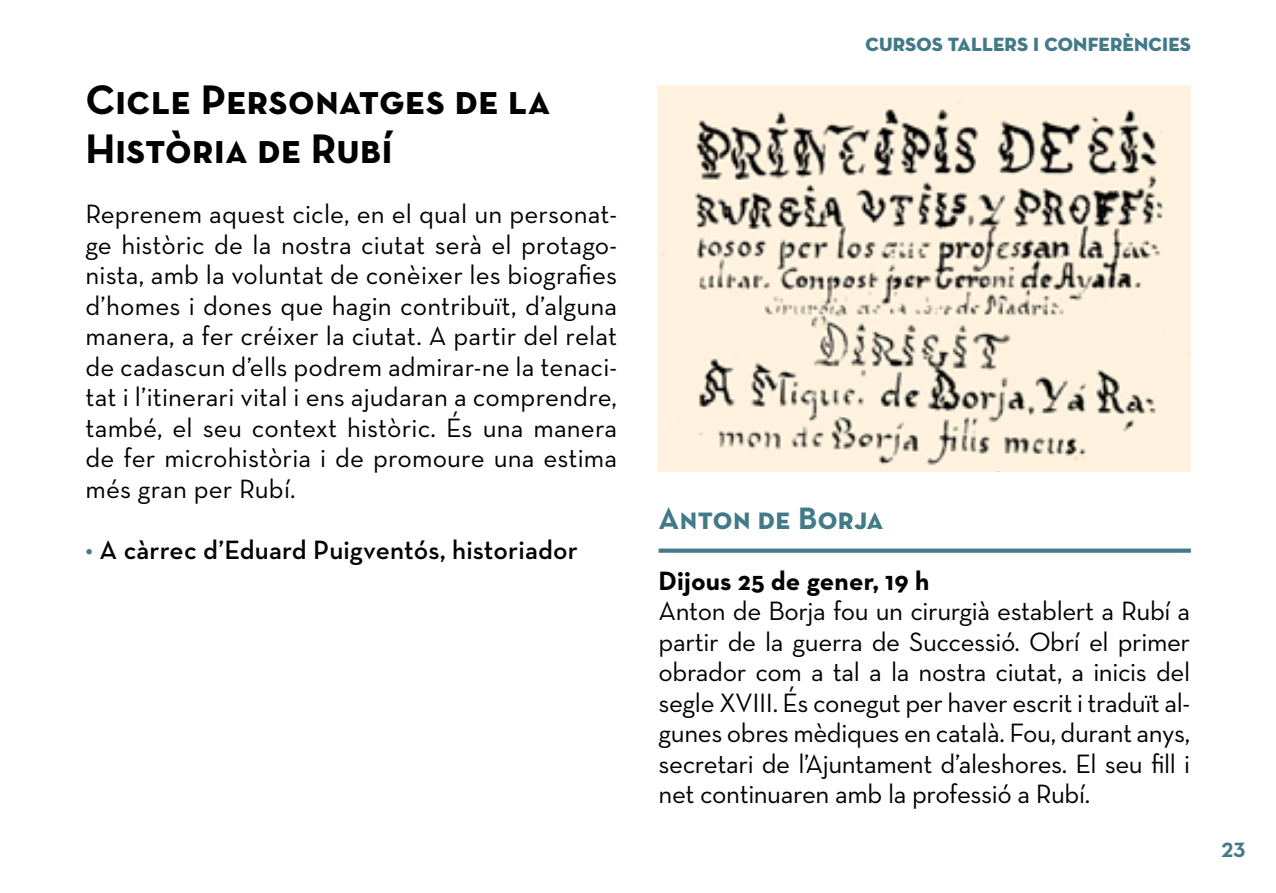
<style>
.page{position:relative;width:1276px;height:893px;background:#fff}
.page>*{position:absolute;margin:0;border:0;box-sizing:border-box;transform-origin:0 0}
.t1{font:42px/48.3px "Neutra Text Bold SC Alt";letter-spacing:.005em;color:#000}
.t2{font:31.5px "Neutra Text Bold SC Alt";letter-spacing:.005em;color:#427a88}
.t3{font:27px/30.6px "Neutra Text";letter-spacing:-.015em;color:#000;text-align:justify}
.t4{font:600 27px "Neutra Text";letter-spacing:.005em;color:#000}
.t5{font:700 27px "Neutra Text";letter-spacing:.005em;color:#000}
.t6{font:21px "Neutra Text Bold Alt";color:#427a88}
.t7{font:19.5px "Neutra Disp Titling";letter-spacing:.01em;color:#427a88}
.s1{color:#427a88}
</style>
<div class="page">
<img style="left:657px;top:85px;width:534px;height:386px">
<svg style="left:658px;top:549px;width:533px;height:4px;fill:#427a88"></svg>
<h1 class="t1" style="left:85px;top:75px;width:466px">Cicle Personatges de la<br>Història de Rubí</h1>
<p class="t3" style="left:85px;top:198px;width:533px">Reprenem aquest cicle, en el qual un personat&shy;ge històric de la nostra ciutat serà el protago&shy;nista, amb la voluntat de conèixer les biografies d’homes i dones que hagin contribuït, d’alguna manera, a fer créixer la ciutat. A partir del relat de cadascun d’ells podrem admirar-ne la tenaci&shy;tat i l’itinerari vital i ens ajudaran a comprendre, també, el seu context històric. És una manera de fer microhistòria i de promoure una estima més gran per Rubí.</p>
<p class="t4" style="left:85px;top:533px;width:494px"><span class="s1">•</span> A càrrec d’Eduard Puigventós, historiador</p>
<p class="t7" style="left:865px;top:32px;width:327px">CURSOS TALLERS I CONFERÈNCIES</p>
<p class="t2" style="left:658px;top:499px;width:227px">Anton de Borja</p>
<p class="t5" style="left:658px;top:564px;width:272px">Dijous 25 de gener, 19 h</p>
<p class="t3" style="left:658px;top:595px;width:533px">Anton de Borja fou un cirurgià establert a Rubí a partir de la guerra de Successió. Obrí el primer obrador com a tal a la nostra ciutat, a inicis del segle XVIII. És conegut per haver escrit i traduït al&shy;gunes obres mèdiques en català. Fou, durant anys, secretari de l’Ajuntament d’aleshores. El seu fill i net continuaren amb la professió a Rubí.</p>
<p class="t6" style="left:1221px;top:836px;width:25px">23</p>
</div>
